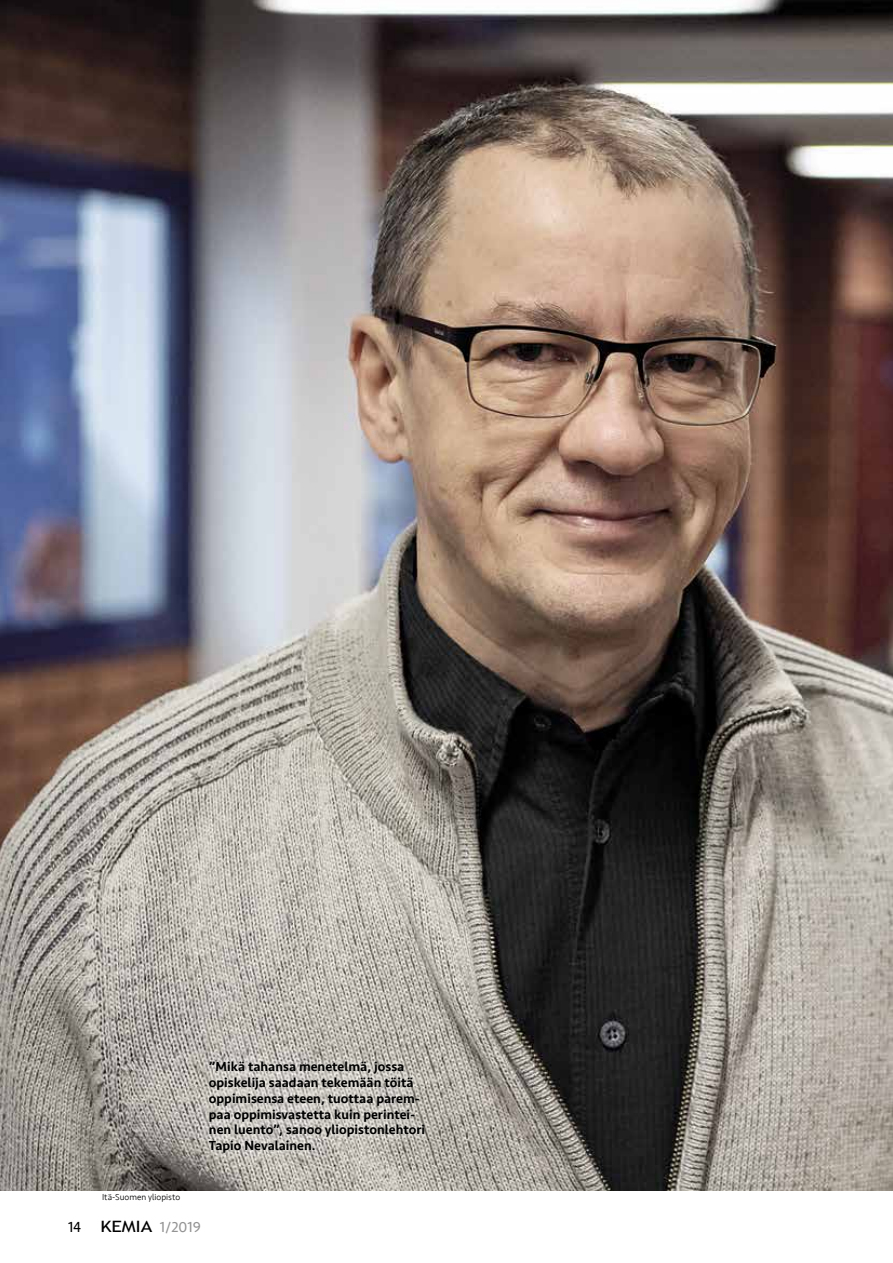
<style>
.page{position:relative;width:893px;height:1263px;background:#fff}
.page>*{position:absolute;margin:0;border:0;box-sizing:border-box;transform-origin:0 0}
.t1{font:15px "Seravek";color:#939393}
.t2{font:500 13.5px/15.8px "Seravek";color:#000}
.t3{font:300 9px "Seravek";color:#000}
.s1{color:#000}
.s2{font-family:"Trebuchet MS";font-size:15.6px;color:#000}
</style>
<div class="page">
<img style="left:0;top:0;width:893px;height:1191px">
<div style="left:198px;top:1050px;width:238px;height:113px;background:#fff;opacity:.75"></div>
<p class="t2" style="left:209px;top:1059px;width:218px">”Mikä tahansa menetelmä, jossa opiskelija saadaan tekemään töitä oppimisensa eteen, tuottaa parem&shy;paa oppimisvastetta kuin perintei&shy;nen luento”, sanoo yliopistonlehtori<br>Tapio Nevalainen.</p>
<p class="t3" style="left:102px;top:1192px;width:80px">Itä-Suomen yliopisto</p>
<p class="t1" style="left:68px;top:1215px;width:134px"><span class="s1">14</span> <span class="s2">KEMIA</span> 1/2019</p>
</div>
